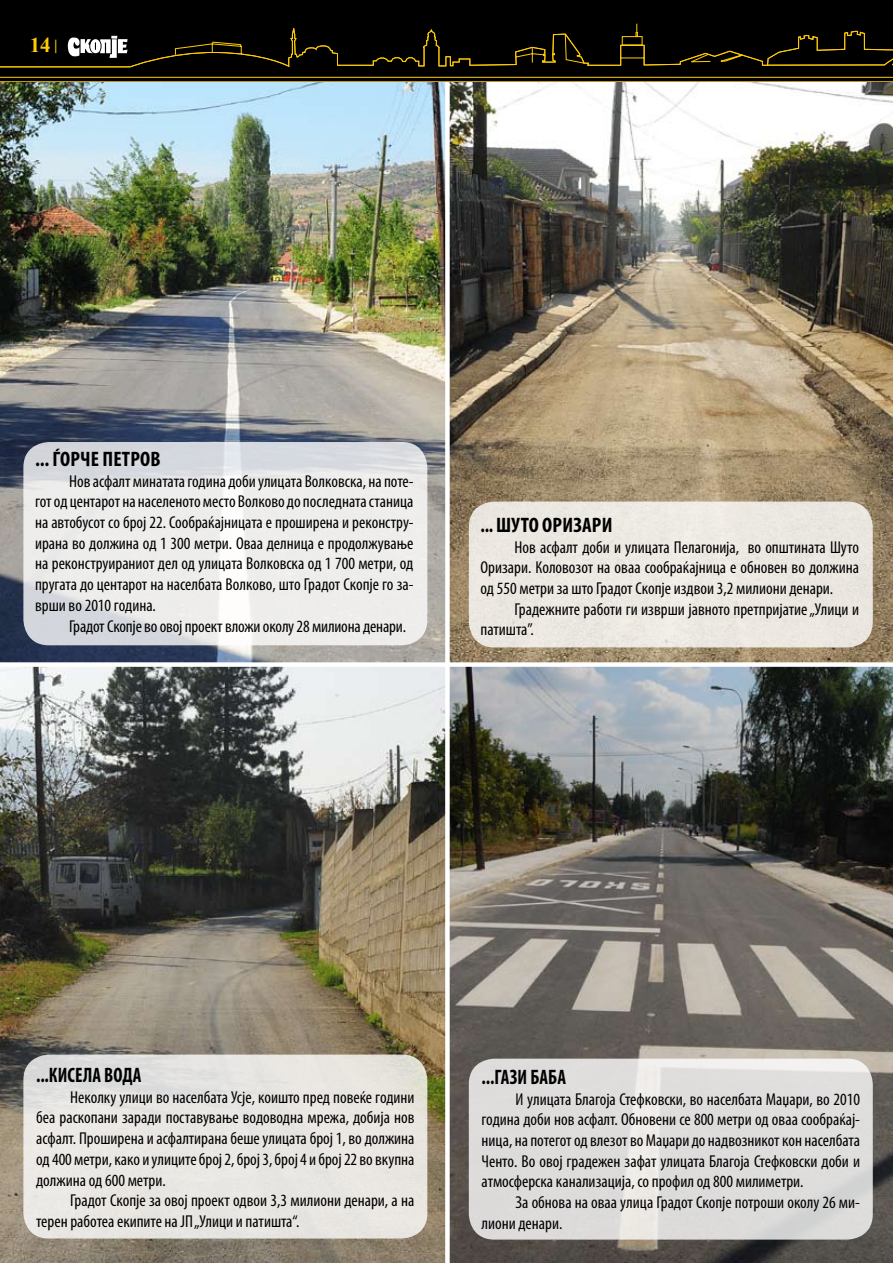
<style>
.page{position:relative;width:893px;height:1263px;background:#fff}
.page>*{position:absolute;margin:0;border:0;box-sizing:border-box;transform-origin:0 0}
.t1{font:700 condensed 21px "Myriad Pro";letter-spacing:.01em;color:#000;scale:.9 1}
.t2{font:700 condensed 21px "Myriad Pro";letter-spacing:.01em;color:#000}
.t3{font:700 21px "Times New Roman";color:#ffcb05}
.t4{font:condensed 17.25px/20.7px "Myriad Pro";color:#000;text-align:justify}
.s1{font-family:"Avant Garde IT Cby BT";font-weight:500;font-size:13.5px}
</style>
<div class="page">
<div style="left:0;top:0;width:893px;height:24px;background:#000"></div>
<svg style="left:0;top:24px;width:891px;height:57px;background:#0f0d03"></svg>
<hr style="left:0;top:81px;width:893px;height:1px;background:#ffcb05">
<hr style="left:0;top:77px;width:893px;height:1px;background:#ffcb05">
<svg style="left:891px;top:24px;width:2px;height:58px"></svg>
<img style="left:0;top:82px;width:893px;height:1181px">
<div style="left:0;top:662px;width:893px;height:5px;background:#fff"></div>
<div style="left:445px;top:82px;width:5px;height:1181px;background:#fff"></div>
<div style="left:23px;top:1054px;width:404px;height:184px;background:#e9e6e2;border-radius:26px"></div>
<svg style="left:23px;top:442px;width:404px;height:203px;background:#e8e8e9"></svg>
<svg style="left:469px;top:1059px;width:404px;height:180px;background:#dfdddc"></svg>
<div style="left:469px;top:502px;width:404px;height:145px;background:#ece8e1;border-radius:26px"></div>
<p class="t3" style="left:30px;top:31px;width:31px">14<span class="s1">|</span></p>
<p class="t2" style="left:35px;top:446px;width:127px">... Ѓорче петров</p>
<p class="t4" style="left:35px;top:470px;width:380px;text-indent:34px">Нов асфалт минатата година доби улицата Волковска, на поте&shy;гот од центарот на населеното место Волково до последната станица на автобусот со број 22. Сообраќајницата е проширена и реконстру&shy;ирана во должина од 1 300 метри. Оваа делница е продолжување на реконструираниот дел од улицата Волковска од 1 700 метри, од пругата до центарот на населбата Волково, што Градот Скопје го за&shy;врши во 2010 година.</p>
<p class="t4" style="left:69px;top:615px;width:338px">Градот Скопје во овој проект вложи околу 28 милионa денари.</p>
<p class="t1" style="left:480px;top:512px;width:125px">... ШУТО ОРИЗАРИ</p>
<p class="t4" style="left:480px;top:536px;width:380px;text-indent:34px">Нов асфалт доби и улицата Пелагонија, во општината Шуто Оризари. Коловозот на оваа сообраќајница е обновен во должина од 550 метри за што Градот Скопје издвои 3,2 милиони денари.</p>
<p class="t4" style="left:480px;top:598px;width:380px;text-indent:34px">Градежните работи ги изврши јавното претпријатие „Улици и патишта”.</p>
<p class="t1" style="left:36px;top:1062px;width:119px">...кисела вода</p>
<p class="t4" style="left:36px;top:1086px;width:380px;text-indent:34px">Неколку улици во населбата Усје, коишто пред повеќе години беа раскопани заради поставување водоводна мрежа, добија нов асфалт. Проширена и асфалтирана беше улицата број 1, во должина од 400 метри, како и улиците број 2, број 3, број 4 и број 22 во вкупна должина од 600 метри.</p>
<p class="t4" style="left:36px;top:1190px;width:380px;text-indent:34px">Градот Скопје за овој проект одвои 3,3 милиони денари, а на терен работеа екипите на ЈП „Улици и патишта“.</p>
<p class="t1" style="left:482px;top:1064px;width:95px">...ГАЗИ БАБА</p>
<p class="t4" style="left:482px;top:1088px;width:380px;text-indent:34px">И улицата Благоја Стефковски, во населбата Маџари, во 2010 година доби нов асфалт. Обновени се 800 метри од оваа сообраќај&shy;ница, на потегот од влезот во Маџари до надвозникот кон населбата Ченто. Во овој градежен зафат улицата Благоја Стефковски доби и атмосферска канализација, со профил од 800 милиметри.</p>
<p class="t4" style="left:482px;top:1192px;width:380px;text-indent:34px">За обнова на оваа улица Градот Скопје потроши околу 26 ми&shy;лиони денари.</p>
</div>
